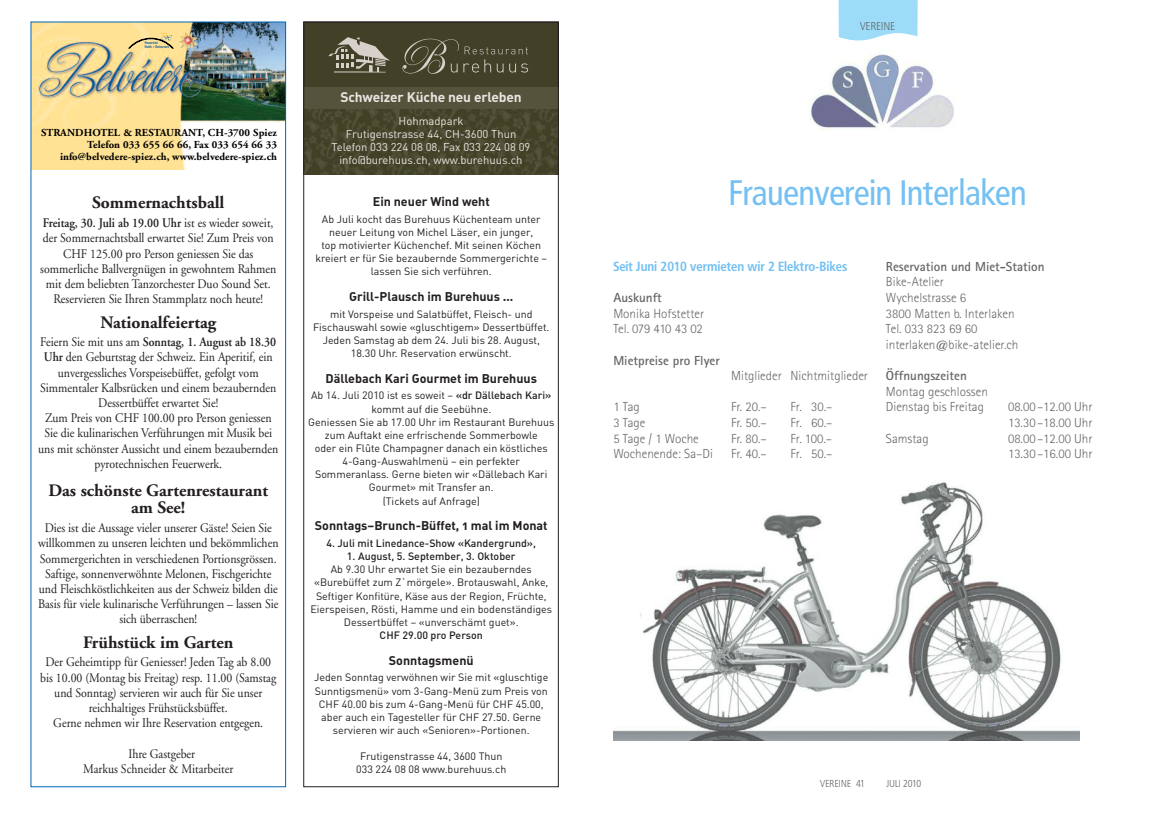
<style>
.page{position:relative;width:1170px;height:815px;background:#fff}
.page>*{position:absolute;margin:0;border:0;box-sizing:border-box;transform-origin:0 0}
.t1{font:35px "Frutiger Condensed BQ";color:#75c0f2}
.t2{font:700 17.5px/17.5px "Adobe Garamond";color:#231f20;text-align:center}
.t3{font:700 13.75px "DIN";letter-spacing:-.01em;color:#e9e6e3}
.t4{font:13.12px/15.1px "Adobe Garamond";color:#231f20;text-align:center;scale:.9 1}
.t5{font:300 13.12px/15.6px "Rotis Sans Serif";color:#646565}
.t6{font:700 13.12px "Rotis Sans Serif";color:#646565}
.t7{font:700 13.12px "Frutiger Condensed BQ";color:#75c0f2}
.t8{font:12.5px "DIN Bold Alternate";color:#231f20}
.t9{font:11.25px/13.1px "DIN";color:#e9e6e3;text-align:center}
.t10{font:300 11.25px "Frutiger Condensed BQ";letter-spacing:.03em;color:#646565}
.t11{font:700 10.75px/12.4px "Adobe Garamond";letter-spacing:.01em;color:#000;text-align:right}
.t12{font:10.62px/13.1px "DIN";color:#231f20;text-align:center}
.t13{font:500 10.62px "DIN";color:#231f20}
.t14{font:300 10px "Frutiger Condensed BQ";letter-spacing:.03em;color:#646565}
.t15{font:300 10px "Frutiger Condensed BQ";color:#646565}
.t16{font:condensed 3.88px/3.9px "Futura";color:#0153a0}
.s1{font-weight:600}
.s2{font-weight:500}
</style>
<div class="page">
<img style="left:809px;top:54px;width:145px;height:76px">
<img style="left:613px;top:482px;width:466px;height:258px">
<svg style="left:838px;top:0;width:79px;height:41px;background:#a6dff8"></svg>
<img style="left:33px;top:24px;width:251px;height:146px">
<img style="left:178px;top:32px;width:20px;height:19px">
<svg style="left:129px;top:33px;width:44px;height:15px"></svg>
<div style="left:31px;top:22px;width:255px;height:765px;border:1px solid #0166b3"></div>
<div style="left:304px;top:22px;width:254px;height:152px;background:#414127"></div>
<svg style="left:328px;top:37px;width:62px;height:35px"></svg>
<svg style="left:402px;top:39px;width:126px;height:35px"></svg>
<img style="left:305px;top:109px;width:251px;height:65px">
<div style="left:303px;top:87px;width:255px;height:22px;background:#56533c"></div>
<div style="left:303px;top:22px;width:255px;height:765px;border:1px solid #231f20"></div>
<p class="t16" style="left:145px;top:41px;width:26px">Hauenstein<br>Hotels + Restaurants</p>
<p class="t11" style="left:41px;top:127px;width:237px">STRANDHOTEL &amp; RESTAURANT, CH-3700 Spiez<br>Telefon 033 655 66 66, Fax 033 654 66 33 info@belvedere-spiez.ch, www.belvedere-spiez.ch</p>
<h2 class="t2" style="left:92px;top:196px;width:134px">Sommernachtsball</h2>
<p class="t4" style="left:40px;top:217px;width:264px"><span class="s1">Freitag, 30. Juli ab 19.00 Uhr</span> ist es wieder soweit, der Sommernachtsball erwartet Sie! Zum Preis von CHF 125.00 pro Person geniessen Sie das sommerliche Ballvergnügen in gewohntem Rahmen mit dem beliebten Tanzorchester Duo Sound Set.<br>Reservieren Sie Ihren Stammplatz noch heute!</p>
<h2 class="t2" style="left:100px;top:315px;width:117px">Nationalfeiertag</h2>
<p class="t4" style="left:38px;top:336px;width:268px">Feiern Sie mit uns am <span class="s1">Sonntag, 1. August ab 18.30<br>Uhr</span> den Geburtstag der Schweiz. Ein Aperitif, ein unvergessliches Vorspeisebüffet, gefolgt vom Simmentaler Kalbsrücken und einem bezaubernden Dessertbüffet erwartet Sie!<br>Zum Preis von CHF 100.00 pro Person geniessen Sie die kulinarischen Verführungen mit Musik bei uns mit schönster Aussicht und einem bezaubernden pyrotechnischen Feuerwerk.</p>
<h2 class="t2" style="left:48px;top:483px;width:221px">Das schönste Gartenrestaurant am See!</h2>
<p class="t4" style="left:38px;top:522px;width:269px">Dies ist die Aussage vieler unserer Gäste! Seien Sie willkommen zu unseren leichten und bekömmlichen Sommergerichten in verschiedenen Portionsgrössen.<br>Saftige, sonnenverwöhnte Melonen, Fischgerichte und Fleischköstlichkeiten aus der Schweiz bilden die Basis für viele kulinarische Verführungen – lassen Sie sich überraschen!</p>
<h2 class="t2" style="left:83px;top:635px;width:152px">Frühstück im Garten</h2>
<p class="t4" style="left:40px;top:656px;width:264px">Der Geheimtipp für Geniesser! Jeden Tag ab 8.00 bis 10.00 (Montag bis Freitag) resp. 11.00 (Samstag und Sonntag) servieren wir auch für Sie unser reichhaltiges Frühstücksbüffet.<br>Gerne nehmen wir Ihre Reservation entgegen.</p>
<p class="t4" style="left:83px;top:747px;width:168px">Ihre Gastgeber<br>Markus Schneider &amp; Mitarbeiter</p>
<p class="t3" style="left:340px;top:89px;width:183px">Schweizer Küche neu erleben</p>
<p class="t9" style="left:331px;top:115px;width:200px">Hohmadpark<br>Frutigenstrasse 44, CH-3600 Thun<br>Telefon 033 224 08 08, Fax 033 224 08 09 info@burehuus.ch, www.burehuus.ch</p>
<p class="t8" style="left:373px;top:194px;width:118px">Ein neuer Wind weht</p>
<p class="t12" style="left:315px;top:212px;width:233px">Ab Juli kocht das Burehuus Küchenteam unter neuer Leitung von Michel Läser, ein junger,<br>top motivierter Küchenchef. Mit seinen Köchen kreiert er für Sie bezaubernde Sommergerichte – lassen Sie sich verführen.</p>
<p class="t8" style="left:349px;top:289px;width:166px">Grill-Plausch im Burehuus …</p>
<p class="t12" style="left:313px;top:307px;width:238px">mit Vorspeise und Salatbüffet, Fleisch- und Fischauswahl sowie «gluschtigem» Dessertbüffet.<br>Jeden Samstag ab dem 24. Juli bis 28. August, 18.30 Uhr. Reservation erwünscht.</p>
<p class="t8" style="left:325px;top:371px;width:213px">Dällebach Kari Gourmet im Burehuus</p>
<p class="t12" style="left:308px;top:389px;width:247px">Ab 14. Juli 2010 ist es soweit – <span class="s2">«dr Dällebach Kari» </span>kommt auf die Seebühne.<br>Geniessen Sie ab 17.00 Uhr im Restaurant Burehuus zum Auftakt eine erfrischende Sommerbowle<br>oder ein Flûte Champagner danach ein köstliches 4-Gang-Auswahlmenü – ein perfekter Sommeranlass. Gerne bieten wir «Dällebach Kari Gourmet» mit Transfer an.<br>(Tickets auf Anfrage)</p>
<p class="t8" style="left:315px;top:519px;width:234px">Sonntags–Brunch-Büffet, 1 mal im Monat</p>
<p class="t13" style="left:326px;top:537px;width:211px">4. Juli mit Linedance-Show «Kandergrund»,</p>
<p class="t13" style="left:347px;top:550px;width:170px">1. August, 5. September, 3. Oktober</p>
<p class="t12" style="left:310px;top:563px;width:243px">Ab 9.30 Uhr erwartet Sie ein bezauberndes «Burebüffet zum Z`mörgele». Brotauswahl, Anke, Seftiger Konfitüre, Käse aus der Region, Früchte, Eierspeisen, Rösti, Hamme und ein bodenständiges Dessertbüffet – «unverschämt guet».</p>
<p class="t13" style="left:379px;top:629px;width:105px">CHF 29.00 pro Person</p>
<p class="t8" style="left:389px;top:653px;width:86px">Sonntagsmenü</p>
<p class="t12" style="left:314px;top:671px;width:235px">Jeden Sonntag verwöhnen wir Sie mit «gluschtige Sunntigsmenü» vom 3-Gang-Menü zum Preis von CHF 40.00 bis zum 4-Gang-Menü für CHF 45.00, aber auch ein Tagesteller für CHF 27.50. Gerne servieren wir auch «Senioren»-Portionen.</p>
<p class="t12" style="left:356px;top:750px;width:152px">Frutigenstrasse 44, 3600 Thun<br>033 224 08 08 www.burehuus.ch</p>
<p class="t10" style="left:860px;top:20px;width:36px">VEREINE</p>
<h1 class="t1" style="left:728px;top:172px;width:299px">Frauenverein Interlaken</h1>
<p class="t7" style="left:613px;top:259px;width:235px">Seit Juni 2010 vermieten wir 2 Elektro-Bikes</p>
<p class="t6" style="left:613px;top:293px;width:50px">Auskunft</p>
<p class="t5" style="left:613px;top:307px;width:92px">Monika Hofstetter<br>Tel. 079 410 43 02</p>
<p class="t6" style="left:613px;top:355px;width:108px">Mietpreise pro Flyer</p>
<p class="t5" style="left:731px;top:369px;width:138px">Mitglieder Nichtmitglieder</p>
<p class="t5" style="left:613px;top:400px;width:28px">1 Tag</p>
<p class="t5" style="left:731px;top:400px;width:37px">Fr. 20.–</p>
<p class="t5" style="left:790px;top:400px;width:43px">Fr. 30.–</p>
<p class="t5" style="left:613px;top:416px;width:34px">3 Tage</p>
<p class="t5" style="left:731px;top:416px;width:37px">Fr. 50.–</p>
<p class="t5" style="left:790px;top:416px;width:43px">Fr. 60.–</p>
<p class="t5" style="left:613px;top:432px;width:87px">5 Tage / 1 Woche</p>
<p class="t5" style="left:731px;top:432px;width:37px">Fr. 80.–</p>
<p class="t5" style="left:790px;top:432px;width:43px">Fr. 100.–</p>
<p class="t5" style="left:613px;top:447px;width:101px">Wochenende: Sa–Di</p>
<p class="t5" style="left:731px;top:447px;width:37px">Fr. 40.–</p>
<p class="t5" style="left:790px;top:447px;width:43px">Fr. 50.–</p>
<p class="t6" style="left:885px;top:262px;width:160px">Reservation und Miet-Station</p>
<p class="t5" style="left:885px;top:275px;width:134px">Bike-Atelier<br>Wychelstrasse 6<br>3800 Matten b. Interlaken<br>Tel. 033 823 69 60 interlaken@bike-atelier.ch</p>
<p class="t6" style="left:885px;top:371px;width:82px">Öffnungszeiten</p>
<p class="t5" style="left:885px;top:385px;width:103px">Montag geschlossen<br>Dienstag bis Freitag</p>
<p class="t5" style="left:1007px;top:400px;width:86px">08.00–12.00 Uhr<br>13.30–18.00 Uhr</p>
<p class="t5" style="left:885px;top:432px;width:44px">Samstag</p>
<p class="t5" style="left:1007px;top:432px;width:86px">08.00–12.00 Uhr<br>13.30–16.00 Uhr</p>
<p class="t14" style="left:820px;top:778px;width:46px">VEREINE 41</p>
<p class="t15" style="left:886px;top:778px;width:36px">JULI 2010</p>
</div>
